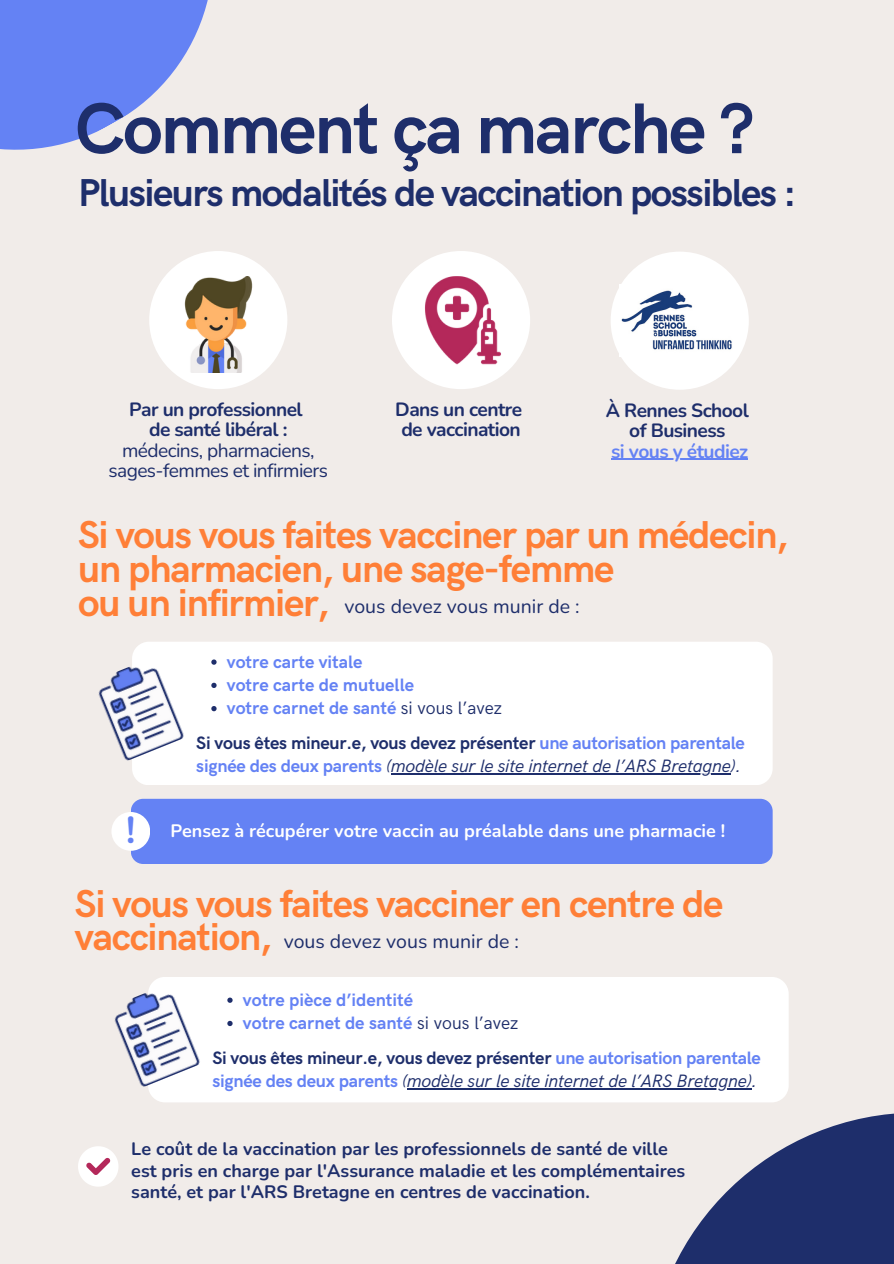
<style>
.page{position:relative;width:894px;height:1264px;background:#fff}
.page>*{position:absolute;margin:0;border:0;box-sizing:border-box;transform-origin:0 0}
.t1{font:700 72px "HK Grotesk";letter-spacing:-.03em;color:#1e2e6b}
.t2{font:700 39px/33.8px "HK Grotesk";letter-spacing:-.03em;color:#ff7f37}
.t3{font:700 39px "HK Grotesk";letter-spacing:-.04em;color:#1e2e6b}
.t4{font:700 37.5px "Nunito";color:#6482f4}
.t5{font:19.5px "Nunito";color:#1e2e6b}
.t6{font:700 19.2px/20.2px "Nunito";letter-spacing:-.03em;color:#1e2e6b;text-align:center}
.t7{font:19.2px/20.2px "Nunito";letter-spacing:-.03em;color:#1e2e6b;text-align:center}
.t8{font:700 19.2px "Nunito";letter-spacing:-.03em;color:#6482f4}
.t9{font:700 18px/23.2px "HK Grotesk";letter-spacing:-.015em;color:#6482f4}
.t10{font:700 18px/21.3px "Nunito";color:#1e2e6b}
.t11{font:700 18px "Nunito";color:#fff}
.s1{font-weight:400;color:#1e2e6b}
.s2{color:#1e2e6b}
.s3{font-weight:400;font-style:italic;color:#1e2e6b}
</style>
<div class="page">
<div style="left:0;top:0;width:893px;height:1263px;background:#f1ece9"></div>
<svg style="left:0;top:0;width:208px;height:150px;fill:#6482f4"></svg>
<div style="left:610px;top:251px;width:138px;height:139px;background:#fff;border-radius:50%"></div>
<hr style="left:611px;top:458px;width:136px;height:2px;background:#6482f4">
<img style="left:618px;top:284px;width:114px;height:70px">
<div style="left:392px;top:251px;width:138px;height:138px;background:#fff;border-radius:50%"></div>
<img style="left:425px;top:276px;width:76px;height:89px">
<svg style="left:675px;top:1113px;width:218px;height:150px"></svg>
<svg style="left:78px;top:1146px;width:40px;height:40px"></svg>
<div style="left:149px;top:251px;width:138px;height:138px;background:#fff;border-radius:50%"></div>
<img style="left:184px;top:276px;width:69px;height:97px">
<div style="left:132px;top:641px;width:640px;height:144px;background:#fff;border-radius:17px"></div>
<img style="left:98px;top:654px;width:86px;height:107px">
<svg style="left:211px;top:659px;width:5px;height:5px"></svg>
<svg style="left:211px;top:682px;width:5px;height:6px"></svg>
<svg style="left:211px;top:706px;width:5px;height:5px"></svg>
<hr style="left:390px;top:773px;width:340px;height:2px;background:#1e2e6b">
<div style="left:131px;top:798px;width:641px;height:66px;background:#6482f4;border-radius:12px"></div>
<div style="left:111px;top:812px;width:39px;height:38px;background:#fff;border-radius:50%"></div>
<div style="left:148px;top:976px;width:640px;height:126px;background:#fff;border-radius:17px"></div>
<img style="left:114px;top:978px;width:86px;height:109px">
<svg style="left:227px;top:997px;width:5px;height:5px"></svg>
<svg style="left:227px;top:1020px;width:5px;height:6px"></svg>
<hr style="left:406px;top:1088px;width:340px;height:1px;background:#1e2e6b">
<p class="t1" style="left:75px;top:88px;width:680px">Comment ça marche ?</p>
<p class="t3" style="left:78px;top:171px;width:719px">Plusieurs modalités de vaccination possibles :</p>
<p class="t6" style="left:129px;top:399px;width:175px">Par un professionnel</p>
<p class="t6" style="left:149px;top:420px;width:140px">de santé libéral :</p>
<p class="t7" style="left:108px;top:440px;width:221px">médecins, pharmaciens, sages-femmes et infirmiers</p>
<h2 class="t6" style="left:395px;top:399px;width:128px">Dans un centre</h2>
<p class="t6" style="left:401px;top:420px;width:121px">de vaccination</p>
<p class="t6" style="left:605px;top:400px;width:144px">À Rennes School of Business</p>
<h1 class="t8" style="left:611px;top:438px;width:138px">si vous y étudiez</h1>
<p class="t2" style="left:78px;top:519px;width:711px">Si vous vous faites vacciner par un médecin, un pharmacien, une sage-femme<br>ou un infirmier,</p>
<p class="t5" style="left:344px;top:593px;width:237px">vous devez vous munir de :</p>
<h3 class="t4" style="left:126px;top:805px;width:11px">!</h3>
<h3 class="t9" style="left:227px;top:650px;width:137px">votre carte vitale</h3>
<p class="t9" style="left:227px;top:674px;width:188px">votre carte de mutuelle</p>
<p class="t9" style="left:227px;top:697px;width:276px">votre carnet de santé <span class="s1">si vous l’avez</span></p>
<h3 class="t9" style="left:196px;top:731px;width:550px"><span class="s2">Si vous êtes mineur.e, vous devez présenter</span> une autorisation parentale signée des deux parents <span class="s3">(modèle sur le site internet de l’ARS Bretagne).</span></h3>
<p class="t11" style="left:170px;top:818px;width:556px">Pensez à récupérer votre vaccin au préalable dans une pharmacie !</p>
<h2 class="t2" style="left:75px;top:888px;width:650px">Si vous vous faites vacciner en centre de vaccination,</h2>
<p class="t5" style="left:283px;top:928px;width:237px">vous devez vous munir de :</p>
<p class="t9" style="left:243px;top:988px;width:172px">votre pièce d’identité</p>
<h2 class="t9" style="left:243px;top:1012px;width:277px">votre carnet de santé <span class="s1">si vous l’avez</span></h2>
<p class="t9" style="left:212px;top:1046px;width:550px"><span class="s2">Si vous êtes mineur.e, vous devez présenter</span> une autorisation parentale signée des deux parents <span class="s3">(modèle sur le site internet de l’ARS Bretagne).</span></p>
<p class="t10" style="left:131px;top:1138px;width:555px">Le coût de la vaccination par les professionnels de santé de ville est pris en charge par l'Assurance maladie et les complémentaires santé, et par l'ARS Bretagne en centres de vaccination.</p>
</div>
